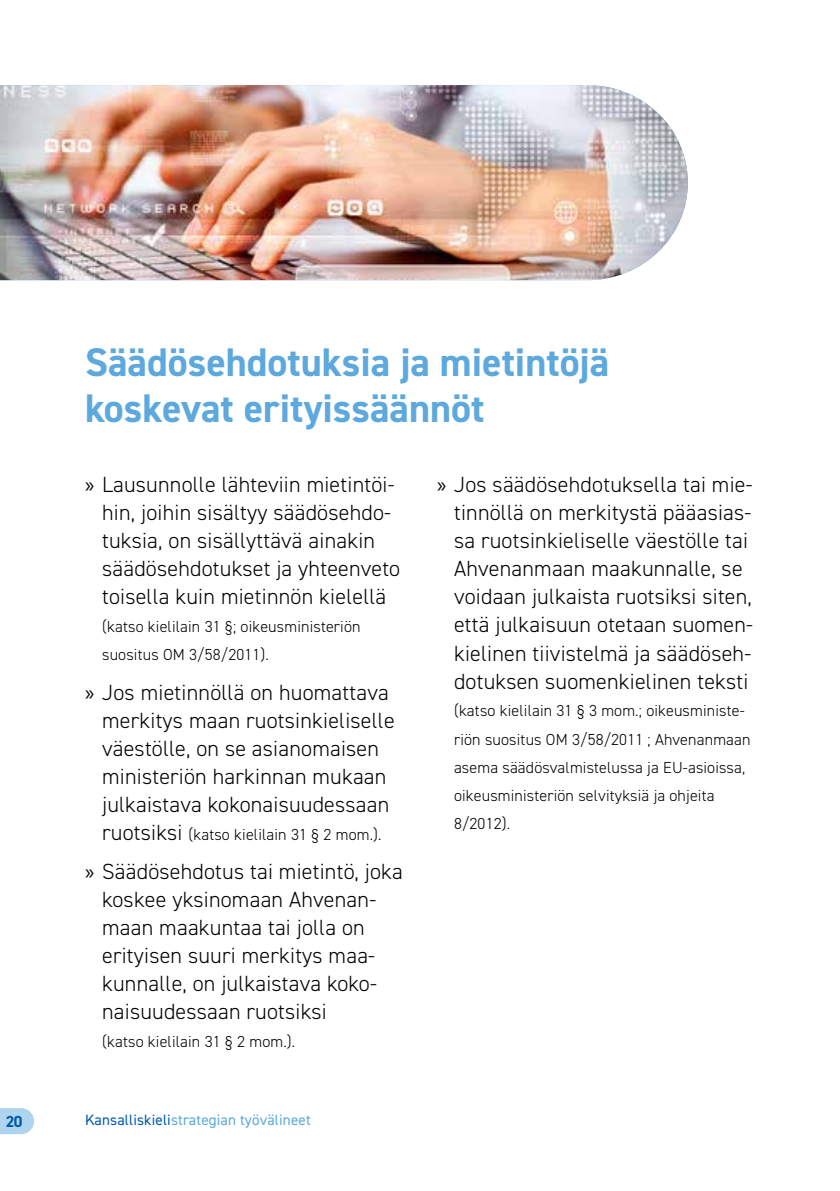
<style>
.page{position:relative;width:840px;height:1191px;background:#fff}
.page>*{position:absolute;margin:0;border:0;box-sizing:border-box;transform-origin:0 0}
.t1{font:700 40px/46px "DIN2014";color:#5da9dd}
.t2{font:300 22px/28px "DIN2014";letter-spacing:.01em;color:#000}
.t3{font:300 16px/28px "DIN2014";letter-spacing:.01em;color:#000}
.t4{font:700 16px "DIN2014";color:#005baa}
.t5{font:15px "DIN2014";letter-spacing:.01em;color:#5da9dd}
.s1{font-family:"Myriad Pro";font-weight:400}
.s2{font-size:22px}
.s3{color:#005baa}
</style>
<div class="page">
<svg style="left:0;top:1108px;width:34px;height:26px"></svg>
<img style="left:0;top:85px;width:687px;height:195px">
<h1 class="t1" style="left:85px;top:339px;width:525px">Säädösehdotuksia ja mietintöjä koskevat erityissäännöt</h1>
<p class="t2" style="left:102px;top:471px;width:299px;text-indent:-17px"><span class="s1">»</span> Lausunnolle lähteviin mietintöi&shy;hin, joihin sisältyy säädösehdo&shy;tuksia, on sisällyttävä ainakin säädösehdotukset ja yhteenveto toisella kuin mietinnön kielellä</p>
<p class="t3" style="left:102px;top:613px;width:260px">(katso kielilain 31 §; oikeusministeriön suositus OM 3/58/2011).</p>
<p class="t2" style="left:102px;top:678px;width:294px;text-indent:-17px"><span class="s1">»</span> Jos mietinnöllä on huomattava merkitys maan ruotsinkieliselle väestölle, on se asianomaisen ministeriön harkinnan mukaan julkaistava kokonaisuudessaan</p>
<p class="t3" style="left:102px;top:820px;width:281px"><span class="s2">ruotsiksi</span> (katso kielilain 31 § 2 mom.).</p>
<p class="t2" style="left:102px;top:857px;width:302px;text-indent:-17px"><span class="s1">»</span> Säädösehdotus tai mietintö, joka koskee yksinomaan Ahvenan&shy;maan maakuntaa tai jolla on erityisen suuri merkitys maa&shy;kunnalle, on julkaistava koko&shy;naisuudessaan ruotsiksi</p>
<p class="t3" style="left:102px;top:1027px;width:194px">(katso kielilain 31 § 2 mom.).</p>
<p class="t4" style="left:6px;top:1111px;width:18px">20</p>
<p class="t5" style="left:85px;top:1110px;width:227px"><span class="s3">Kansalliskieli</span>strategian työvälineet</p>
<p class="t2" style="left:454px;top:471px;width:300px;text-indent:-17px"><span class="s1">»</span> Jos säädösehdotuksella tai mie&shy;tinnöllä on merkitystä pääasias&shy;sa ruotsinkieliselle väestölle tai Ahvenanmaan maakunnalle, se voidaan julkaista ruotsiksi siten, että julkaisuun otetaan suomen&shy;kielinen tiivistelmä ja säädöseh&shy;dotuksen suomenkielinen teksti</p>
<p class="t3" style="left:454px;top:697px;width:298px">(katso kielilain 31 § 3 mom.; oikeusministe&shy;riön suositus OM 3/58/2011 ; Ahvenanmaan asema säädösvalmistelussa ja EU-asioissa, oikeusministeriön selvityksiä ja ohjeita 8/2012).</p>
</div>
